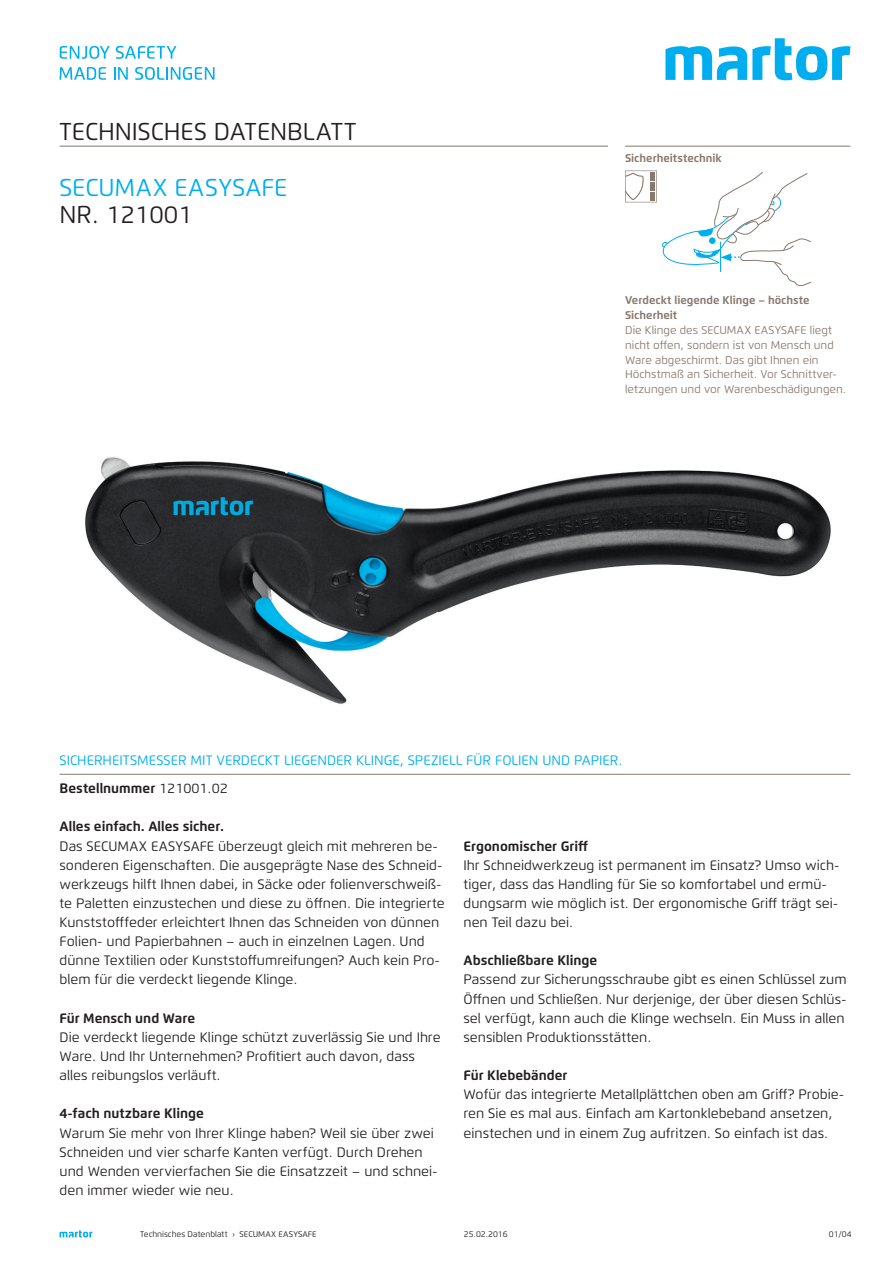
<style>
.page{position:relative;width:893px;height:1263px;background:#fff}
.page>*{position:absolute;margin:0;border:0;box-sizing:border-box;transform-origin:0 0}
.t1{font:24.3px "Flexo";color:#231f20}
.t2{font:24.3px "Flexo";letter-spacing:.01em;color:#00aeef}
.t3{font:13.65px/19.2px "Flexo";color:#231f20}
.t4{font:700 13.65px "Flexo";color:#231f20}
.t5{font:13.65px "Flexo";color:#00aeef}
.t6{font:11.25px/14.9px "Flexo";color:#89786e}
.t7{font:700 11.25px/14.9px "Flexo";color:#89786e}
.t8{font:8.25px "Flexo";color:#231f20}
.s1{font-weight:400}
</style>
<div class="page">
<svg style="left:60px;top:1230px;width:32px;height:7px"></svg>
<img style="left:85px;top:457px;width:746px;height:247px">
<svg style="left:625px;top:171px;width:187px;height:116px"></svg>
<div style="left:650px;top:173px;width:5px;height:8px;background:#89786e"></div>
<div style="left:650px;top:192px;width:5px;height:8px;background:#89786e"></div>
<div style="left:650px;top:182px;width:5px;height:8px;background:#89786e"></div>
<svg style="left:665px;top:38px;width:185px;height:42px"></svg>
<svg style="left:60px;top:46px;width:50px;height:13px"></svg>
<svg style="left:116px;top:46px;width:60px;height:13px"></svg>
<svg style="left:60px;top:67px;width:46px;height:13px"></svg>
<svg style="left:114px;top:67px;width:14px;height:13px"></svg>
<svg style="left:135px;top:67px;width:80px;height:13px"></svg>
<hr style="left:60px;top:774px;width:790px;height:1px;background:#89786e">
<hr style="left:625px;top:146px;width:225px;height:1px;background:#89786e">
<hr style="left:60px;top:146px;width:548px;height:1px;background:#89786e">
<h1 class="t1" style="left:60px;top:117px;width:298px">TECHNISCHES DATENBLATT</h1>
<h1 class="t2" style="left:60px;top:172px;width:229px">SECUMAX EASYSAFE</h1>
<h1 class="t1" style="left:60px;top:200px;width:135px">NR. 121001</h1>
<p class="t7" style="left:625px;top:150px;width:98px">Sicherheitstechnik</p>
<p class="t7" style="left:625px;top:293px;width:186px">Verdeckt liegende Klinge – höchste<br>Sicherheit</p>
<p class="t6" style="left:625px;top:322px;width:223px">Die Klinge des SECUMAX EASYSAFE liegt nicht offen, sondern ist von Mensch und Ware abgeschirmt. Das gibt Ihnen ein Höchstmaß an Sicherheit. Vor Schnittver&shy;letzungen und vor Warenbeschädigungen.</p>
<p class="t5" style="left:60px;top:752px;width:565px">SICHERHEITSMESSER MIT VERDECKT LIEGENDER KLINGE, SPEZIELL FÜR FOLIEN UND PAPIER.</p>
<p class="t4" style="left:60px;top:780px;width:170px">Bestellnummer <span class="s1">121001.02</span></p>
<p class="t4" style="left:60px;top:818px;width:166px">Alles einfach. Alles sicher.</p>
<p class="t3" style="left:60px;top:836px;width:387px">Das SECUMAX EASYSAFE überzeugt gleich mit mehreren be&shy;sonderen Eigenschaften. Die ausgeprägte Nase des Schneid&shy;werkzeugs hilft Ihnen dabei, in Säcke oder folienverschweiß&shy;te Paletten einzustechen und diese zu öffnen. Die integrierte Kunststofffeder erleichtert Ihnen das Schneiden von dünnen Folien- und Papierbahnen – auch in einzelnen Lagen. Und dünne Textilien oder Kunststoffumreifungen? Auch kein Pro&shy;blem für die verdeckt liegende Klinge.</p>
<p class="t4" style="left:60px;top:1009px;width:137px">Für Mensch und Ware</p>
<p class="t3" style="left:60px;top:1027px;width:383px">Die verdeckt liegende Klinge schützt zuverlässig Sie und Ihre<br>Ware. Und Ihr Unternehmen? Profitiert auch davon, dass alles reibungslos verläuft.</p>
<p class="t4" style="left:60px;top:1105px;width:146px">4-fach nutzbare Klinge</p>
<p class="t3" style="left:60px;top:1123px;width:380px">Warum Sie mehr von Ihrer Klinge haben? Weil sie über zwei Schneiden und vier scharfe Kanten verfügt. Durch Drehen und Wenden vervierfachen Sie die Einsatzzeit – und schnei&shy;den immer wieder wie neu.</p>
<p class="t8" style="left:140px;top:1229px;width:178px">Technisches Datenblatt › SECUMAX EASYSAFE</p>
<p class="t4" style="left:463px;top:837px;width:126px">Ergonomischer Griff</p>
<p class="t3" style="left:463px;top:855px;width:377px">Ihr Schneidwerkzeug ist permanent im Einsatz? Umso wich&shy;tiger, dass das Handling für Sie so komfortabel und ermü&shy;dungsarm wie möglich ist. Der ergonomische Griff trägt sei&shy;nen Teil dazu bei.</p>
<p class="t4" style="left:463px;top:952px;width:135px">Abschließbare Klinge</p>
<p class="t3" style="left:463px;top:970px;width:385px">Passend zur Sicherungsschraube gibt es einen Schlüssel zum Öffnen und Schließen. Nur derjenige, der über diesen Schlüs&shy;sel verfügt, kann auch die Klinge wechseln. Ein Muss in allen sensiblen Produktionsstätten.</p>
<p class="t4" style="left:463px;top:1067px;width:105px">Für Klebebänder</p>
<p class="t3" style="left:463px;top:1085px;width:382px">Wofür das integrierte Metallplättchen oben am Griff? Probie&shy;ren Sie es mal aus. Einfach am Kartonklebeband ansetzen, einstechen und in einem Zug aufritzen. So einfach ist das.</p>
<p class="t8" style="left:464px;top:1229px;width:45px">25.02.2016</p>
<p class="t8" style="left:829px;top:1229px;width:24px">01/04</p>
</div>
